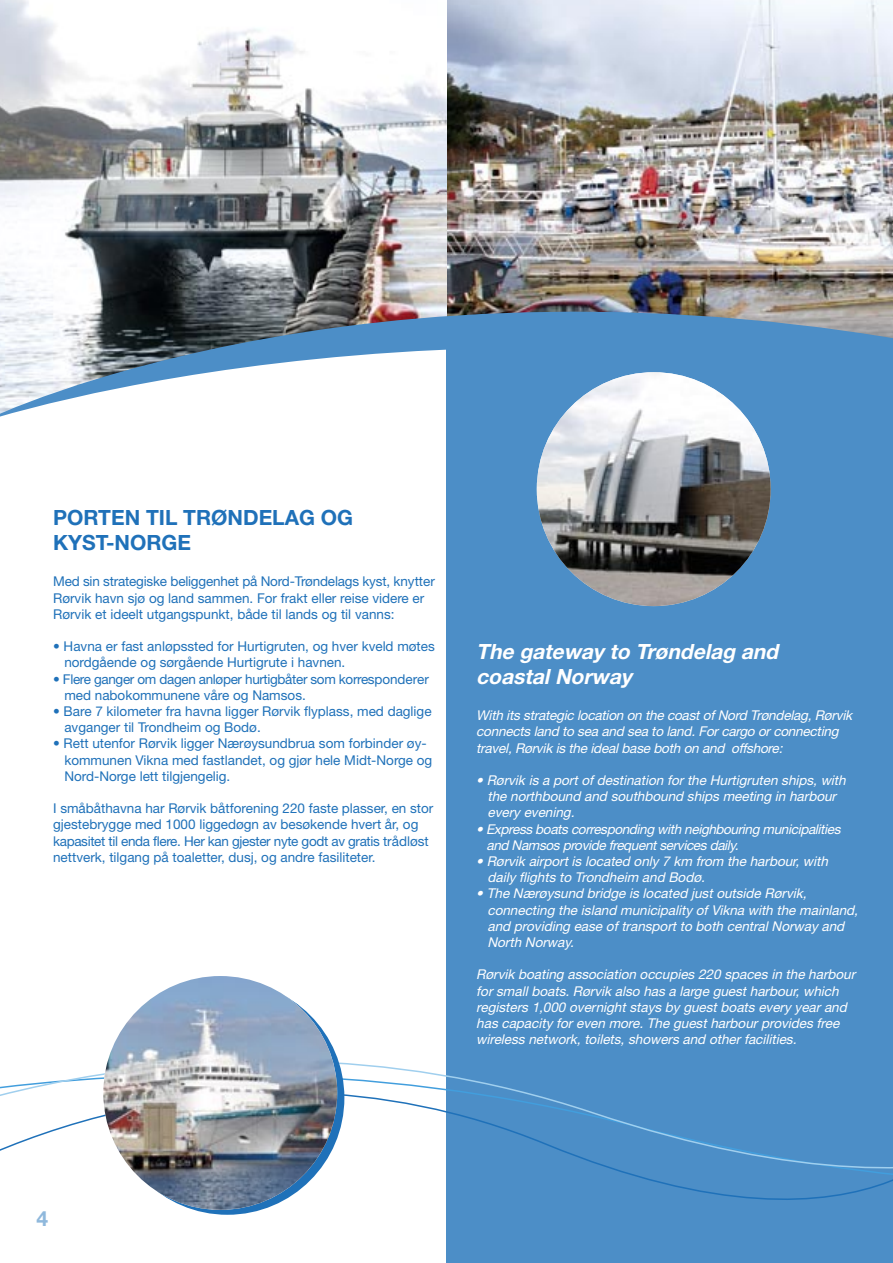
<style>
.page{position:relative;width:893px;height:1263px;background:#fff}
.page>*{position:absolute;margin:0;border:0;box-sizing:border-box;transform-origin:0 0}
.t1{font:italic 700 21px/25.2px "Helvetica Neue LT";color:#fff}
.t2{font:700 21px/25.2px "Helvetica Neue LT";color:#1f71b9}
.t3{font:700 21px "Helvetica Neue LT";color:#8fb8dc}
.t4{font:italic 13.5px/16.2px "Helvetica Neue LT";color:#fff}
.t5{font:13.5px/16.2px "Helvetica Neue LT";color:#1f71b9}
.t6{font:13.5px/16.2px "Helvetica Neue LT";letter-spacing:-.025em;color:#1f71b9}
</style>
<div class="page">
<img style="left:446px;top:0;width:447px;height:221px">
<svg style="left:0;top:0;width:446px;height:221px"></svg>
<img style="left:2px;top:221px;width:891px;height:56px">
<img style="left:0;top:277px;width:893px;height:140px">
<div style="left:446px;top:344px;width:447px;height:919px;background:#4c8ec7"></div>
<img style="left:537px;top:372px;width:234px;height:234px;border-radius:50%">
<svg style="left:0;top:976px;width:893px;height:239px"></svg>
<div style="left:111px;top:981px;width:233px;height:234px;background:#1f71b9;border-radius:50%"></div>
<img style="left:103px;top:976px;width:234px;height:234px;border-radius:50%">
<h1 class="t2" style="left:53px;top:507px;width:301px">PORTEN TIL TRØNDELAG OG<br>KYST-NORGE</h1>
<p class="t5" style="left:53px;top:575px;width:383px">Med sin strategiske beliggenhet på Nord-Trøndelags kyst, knytter<br>Rørvik havn sjø og land sammen. For frakt eller reise videre er<br>Rørvik et ideelt utgangspunkt, både til lands og til vanns:</p>
<p class="t5" style="left:64px;top:640px;width:372px;text-indent:-11px">• Havna er fast anløpssted for Hurtigruten, og hver kveld møtes nordgående og sørgående Hurtigrute i havnen.</p>
<p class="t6" style="left:64px;top:672px;width:366px;text-indent:-11px">• Flere ganger om dagen anløper hurtigbåter som korresponderer med nabokommunene våre og Namsos.</p>
<p class="t5" style="left:64px;top:704px;width:369px;text-indent:-11px">• Bare 7 kilometer fra havna ligger Rørvik flyplass, med daglige avganger til Trondheim og Bodø.</p>
<p class="t5" style="left:64px;top:737px;width:369px;text-indent:-11px">• Rett utenfor Rørvik ligger Nærøysundbrua som forbinder øy&shy;kommunen Vikna med fastlandet, og gjør hele Midt-Norge og<br>Nord-Norge lett tilgjengelig.</p>
<p class="t5" style="left:53px;top:802px;width:382px">I småbåthavna har Rørvik båtforening 220 faste plasser, en stor gjestebrygge med 1000 liggedøgn av besøkende hvert år, og kapasitet til enda flere. Her kan gjester nyte godt av gratis trådløst nettverk, tilgang på toaletter, dusj, og andre fasiliteter.</p>
<h1 class="t1" style="left:476px;top:641px;width:307px">The gateway to Trøndelag and coastal Norway</h1>
<p class="t4" style="left:476px;top:709px;width:377px">With its strategic location on the coastof Nord Trøndelag,Rørvik connects land to sea and sea to land.Forcargo orconnecting travel,Rørvik is the idealbase both on and offshore:</p>
<p class="t4" style="left:487px;top:773px;width:362px;text-indent:-11px">• Rørvik is a port of destination for the Hurtigruten ships, with the northbound and southbound ships meeting in harbour every evening.</p>
<p class="t4" style="left:486px;top:822px;width:358px;text-indent:-10px">• Express boats corresponding with neighbouring municipalities and Namsos provide frequentservices daily.</p>
<p class="t4" style="left:487px;top:854px;width:345px;text-indent:-11px">• Rørvik airport is located only 7 km from the harbour, with daily flights to Trondheim and Bodø.</p>
<p class="t4" style="left:487px;top:887px;width:375px;text-indent:-11px">• The Nærøysund bridge is located just outside Rørvik, connecting the island municipality of Vikna with the mainland, and providing ease of transport to both central Norway and North Norway.</p>
<p class="t4" style="left:476px;top:968px;width:383px">Rørvik boating association occupies 220 spaces in the harbour for small boats. Rørvik also has a large guest harbour, which registers 1,000 overnight stays by guest boats every year and has capacity for even more. The guest harbour provides free wireless network, toilets, showers and other facilities.</p>
<h1 class="t3" style="left:37px;top:1211px;width:13px">4</h1>
</div>
